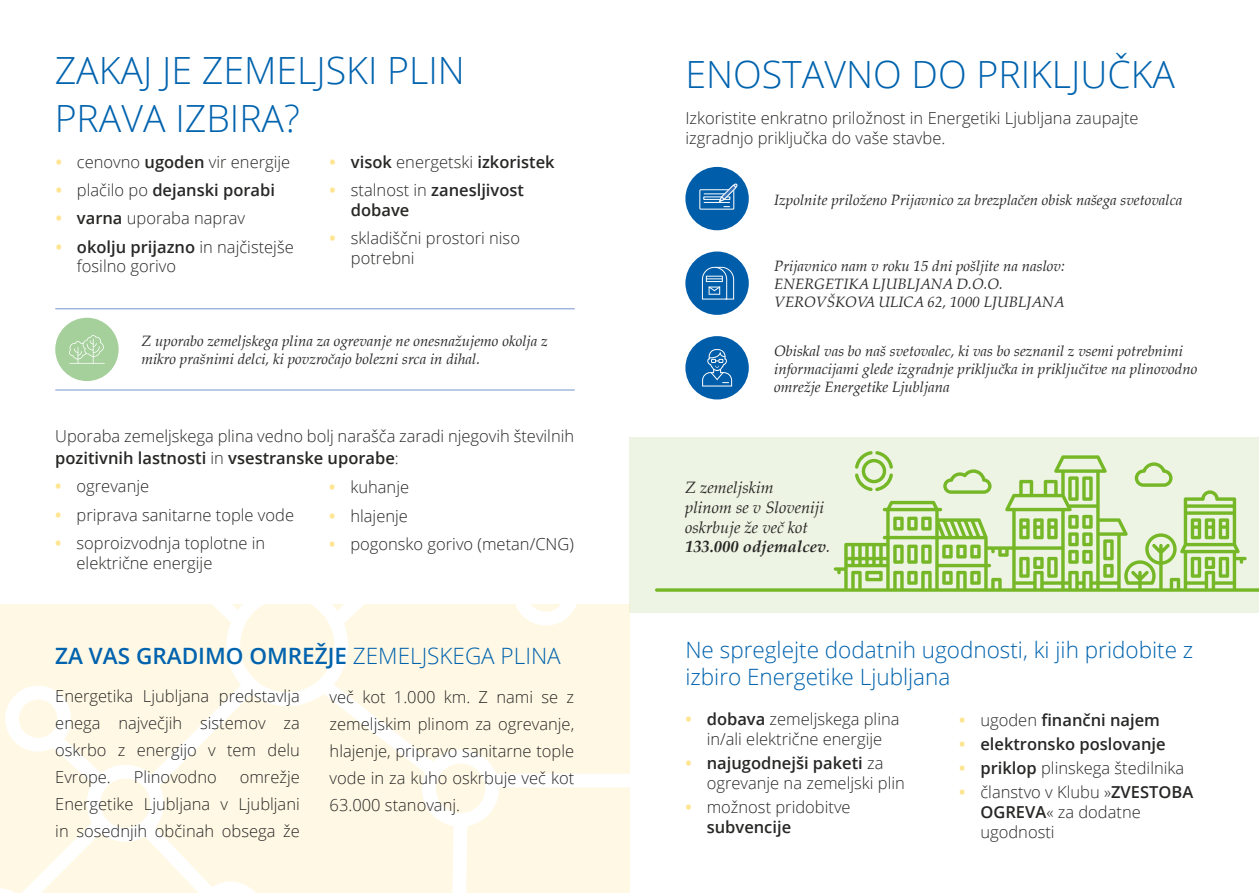
<style>
.page{position:relative;width:1259px;height:893px;background:#fff}
.page>*{position:absolute;margin:0;border:0;box-sizing:border-box;transform-origin:0 0}
.t1{font:300 37.5px/47.8px "Open Sans";color:#0063ae}
.t2{font:300 22.5px/27px "Open Sans";color:#0063ae}
.t3{font:600 22.5px "Open Sans";color:#0063ae}
.t4{font:300 16.5px/19.8px "Open Sans";color:#272726}
.t5{font:600 16.5px/19.8px "Open Sans";color:#272726}
.t6{font:italic 16.5px/19.8px "Palatino";color:#272726}
.t7{font:italic 15px/18px "Palatino";color:#272726}
.s1{font-weight:700;color:#ffe592}
.s2{font-weight:600}
.s3{font-weight:300}
.s4{font-weight:700}
</style>
<div class="page">
<hr style="left:55px;top:308px;width:520px;height:1px;background:#7396cd">
<div style="left:629px;top:437px;width:630px;height:175px;background:#eef4e3"></div>
<svg style="left:655px;top:455px;width:604px;height:137px"></svg>
<svg style="left:1019px;top:518px;width:38px;height:21px"></svg>
<svg style="left:1019px;top:557px;width:38px;height:21px"></svg>
<svg style="left:1068px;top:476px;width:24px;height:25px"></svg>
<svg style="left:1068px;top:515px;width:24px;height:49px"></svg>
<svg style="left:1103px;top:539px;width:10px;height:39px"></svg>
<svg style="left:865px;top:571px;width:17px;height:10px"></svg>
<svg style="left:893px;top:545px;width:38px;height:19px"></svg>
<svg style="left:907px;top:571px;width:10px;height:14px"></svg>
<svg style="left:893px;top:517px;width:38px;height:13px"></svg>
<svg style="left:942px;top:545px;width:38px;height:13px"></svg>
<svg style="left:942px;top:571px;width:10px;height:14px"></svg>
<svg style="left:970px;top:571px;width:10px;height:14px"></svg>
<svg style="left:1190px;top:518px;width:39px;height:21px"></svg>
<svg style="left:1190px;top:557px;width:39px;height:21px"></svg>
<svg style="left:1134px;top:462px;width:38px;height:25px"></svg>
<svg style="left:943px;top:469px;width:48px;height:25px"></svg>
<svg style="left:855px;top:451px;width:38px;height:40px"></svg>
<svg style="left:0;top:604px;width:629px;height:289px;background:#fff8e7"></svg>
<hr style="left:55px;top:390px;width:520px;height:1px;background:#7396cd">
<div style="left:685px;top:251px;width:64px;height:64px;background:#005daa;border-radius:50%"></div>
<svg style="left:702px;top:267px;width:32px;height:33px"></svg>
<div style="left:685px;top:167px;width:64px;height:63px;background:#005daa;border-radius:50%"></div>
<div style="left:699px;top:189px;width:35px;height:21px;border:1px solid #fff"></div>
<div style="left:703px;top:196px;width:27px;height:4px;border:1px solid #fff"></div>
<svg style="left:704px;top:183px;width:34px;height:24px"></svg>
<div style="left:685px;top:336px;width:64px;height:63px;background:#005daa;border-radius:50%"></div>
<svg style="left:702px;top:349px;width:30px;height:37px"></svg>
<div style="left:55px;top:318px;width:64px;height:63px;background:#a5d09b;border-radius:50%"></div>
<hr style="left:69px;top:363px;width:36px;height:1px;background:#fff">
<svg style="left:69px;top:335px;width:35px;height:29px"></svg>
<h1 class="t1" style="left:55px;top:45px;width:412px">ZAKAJ JE ZEMELJSKI PLIN<br>PRAVA IZBIRA?</h1>
<p class="t4" style="left:56px;top:151px;width:236px"><span class="s1">•</span> cenovno <span class="s2">ugoden</span> vir energije</p>
<p class="t5" style="left:56px;top:180px;width:221px"><span class="s1">•</span> <span class="s3">plačilo po</span> dejanski porabi</p>
<p class="t4" style="left:56px;top:208px;width:191px"><span class="s1">•</span> <span class="s2">varna</span> uporaba naprav</p>
<p class="t4" style="left:77px;top:236px;width:218px;text-indent:-21px"><span class="s1">•</span> <span class="s2">okolju prijazno</span> in najčistejše fosilno gorivo</p>
<p class="t5" style="left:330px;top:152px;width:226px"><span class="s1">•</span> visok <span class="s3">energetski</span> izkoristek</p>
<p class="t5" style="left:351px;top:180px;width:175px;text-indent:-21px"><span class="s1">•</span> <span class="s3">stalnost in</span> zanesljivost dobave</p>
<p class="t4" style="left:351px;top:228px;width:171px;text-indent:-21px"><span class="s1">•</span> skladiščni prostori niso potrebni</p>
<p class="t7" style="left:141px;top:331px;width:408px">Z uporabo zemeljskega plina za ogrevanje ne onesnažujemo okolja z mikro prašnimi delci, ki povzročajo bolezni srca in dihal.</p>
<p class="t4" style="left:55px;top:424px;width:520px;line-height:22.5px">Uporaba zemeljskega plina vedno bolj narašča zaradi njegovih številnih <span class="s2">pozitivnih lastnosti</span> in <span class="s2">vsestranske uporabe</span>:</p>
<p class="t4" style="left:55px;top:476px;width:95px"><span class="s1">•</span> ogrevanje</p>
<p class="t4" style="left:55px;top:504px;width:240px"><span class="s1">•</span> priprava sanitarne tople vode</p>
<p class="t4" style="left:77px;top:532px;width:190px;text-indent:-21px"><span class="s1">•</span> soproizvodnja toplotne in električne energije</p>
<p class="t4" style="left:329px;top:477px;width:82px"><span class="s1">•</span> kuhanje</p>
<p class="t4" style="left:329px;top:505px;width:80px"><span class="s1">•</span> hlajenje</p>
<p class="t4" style="left:329px;top:534px;width:246px"><span class="s1">•</span> pogonsko gorivo (metan/CNG)</p>
<h2 class="t3" style="left:55px;top:641px;width:507px">ZA VAS GRADIMO OMREŽJE <span class="s3">ZEMELJSKEGA PLINA</span></h2>
<p class="t4" style="left:55px;top:682px;width:246px;line-height:27px;text-align:justify">Energetika Ljubljana predstavlja enega največjih sistemov za oskrbo z energijo v tem delu Evrope.</p>
<p class="t4" style="left:330px;top:683px;width:246px;line-height:27px;text-align:justify">več kot 1.000 km. Z nami se z zemeljskim plinom za ogrevanje, hlajenje, pripravo sanitarne tople vode in za kuho oskrbuje več kot 63.000 stanovanj.</p>
<p class="t4" style="left:55px;top:763px;width:246px;line-height:27px;text-align:justify;text-indent:184px">omrežje Energetike Ljubljana v Ljubljani in sosednjih občinah obsega že</p>
<p class="t4" style="left:134px;top:767px;width:84px">Plinovodno</p>
<h1 class="t1" style="left:685px;top:50px;width:491px">ENOSTAVNO DO PRIKLJUČKA</h1>
<p class="t4" style="left:685px;top:108px;width:455px">Izkoristite enkratno priložnost in Energetiki Ljubljana zaupajte izgradnjo priključka do vaše stavbe.</p>
<p class="t7" style="left:774px;top:190px;width:410px">Izpolnite priloženo Prijavnico za brezplačen obisk našega svetovalca</p>
<p class="t7" style="left:774px;top:257px;width:292px">Prijavnico nam v roku 15 dni pošljite na naslov:<br>ENERGETIKA LJUBLJANA D.O.O.<br>VEROVŠKOVA ULICA 62, 1000 LJUBLJANA</p>
<p class="t7" style="left:774px;top:342px;width:424px">Obiskal vas bo naš svetovalec, ki vas bo seznanil z vsemi potrebnimi informacijami glede izgradnje priključka in priključitve na plinovodno omrežje Energetike Ljubljana</p>
<p class="t6" style="left:685px;top:477px;width:147px">Z zemeljskim<br>plinom se v Sloveniji oskrbuje že več kot<br><span class="s4">133.000 odjemalcev</span>.</p>
<h2 class="t2" style="left:685px;top:636px;width:509px">Ne spreglejte dodatnih ugodnosti, ki jih pridobite z izbiro Energetike Ljubljana</h2>
<p class="t4" style="left:685px;top:709px;width:216px;text-align:center"><span class="s1">•</span> <span class="s2">dobava</span> zemeljskega plina in/ali električne energije</p>
<p class="t4" style="left:706px;top:753px;width:200px;text-indent:-21px"><span class="s1">•</span> <span class="s2">najugodnejši paketi</span> za ogrevanje na zemeljski plin</p>
<p class="t4" style="left:706px;top:797px;width:145px;text-indent:-21px"><span class="s1">•</span> možnost pridobitve <span class="s2">subvencije</span></p>
<p class="t5" style="left:959px;top:710px;width:202px"><span class="s1">•</span> <span class="s3">ugoden</span> finančni najem</p>
<p class="t5" style="left:959px;top:734px;width:208px"><span class="s1">•</span> elektronsko poslovanje</p>
<p class="t4" style="left:959px;top:758px;width:227px"><span class="s1">•</span> <span class="s2">priklop</span> plinskega štedilnika</p>
<p class="t4" style="left:980px;top:782px;width:214px;text-indent:-21px"><span class="s1">•</span> članstvo v Klubu »<span class="s2">ZVESTOBA<br>OGREVA</span>« za dodatne ugodnosti</p>
</div>
